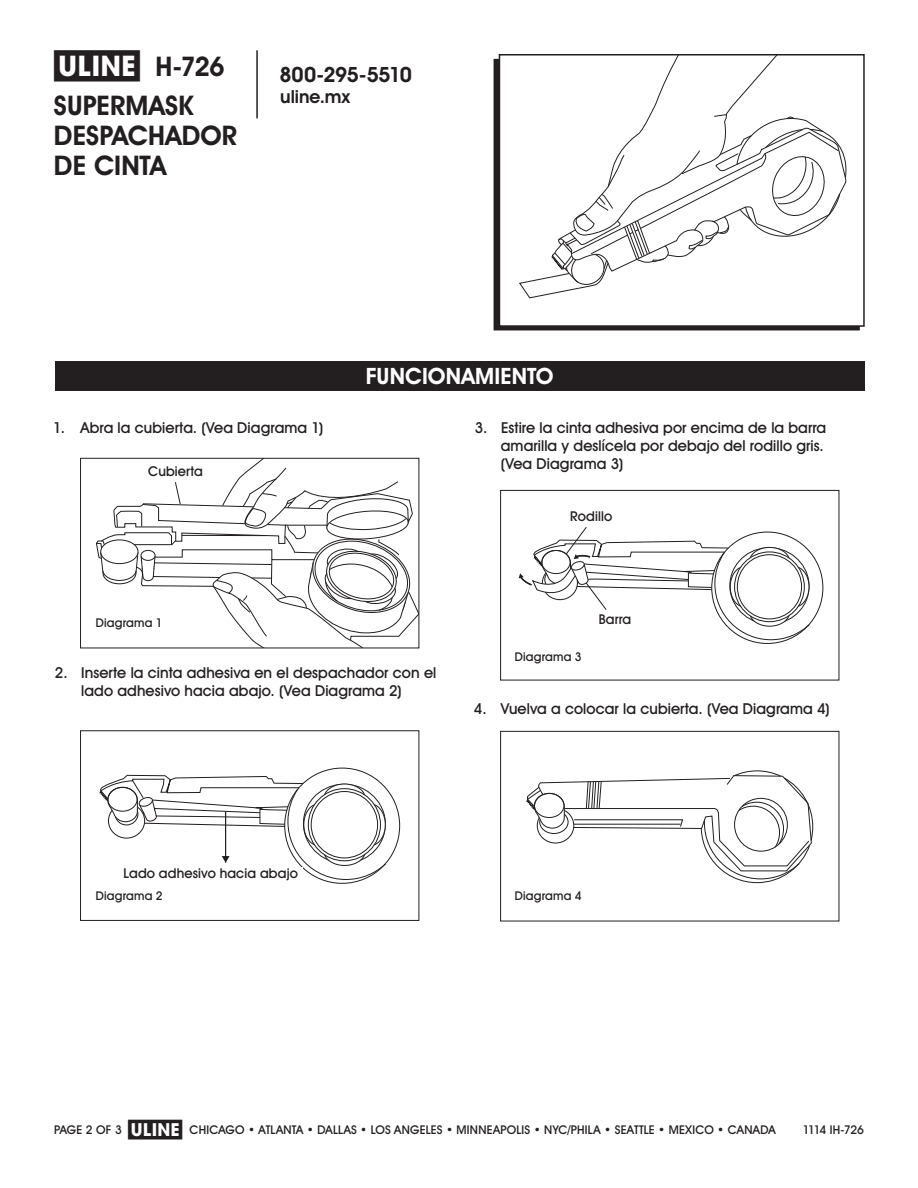
<style>
.page{position:relative;width:918px;height:1188px;background:#fff}
.page>*{position:absolute;margin:0;border:0;box-sizing:border-box;transform-origin:0 0}
.t1{font:700 27px/38.7px "Uline Two Knine";letter-spacing:.005em;color:#231f20}
.t2{font:700 22.5px "Uline Two Knine";letter-spacing:.005em;color:#fff}
.t3{font:700 21px "Uline Two Knine";letter-spacing:-.02em;color:#231f20}
.t4{font:700 18px "Uline Two Knine";color:#231f20}
.t5{font:15px/18px "Uline Two Knine";letter-spacing:.005em;color:#231f20;text-align:center}
.t6{font:13.5px "Uline Two Knine";letter-spacing:.01em;color:#231f20}
.t7{font:12px "Uline Two Knine";letter-spacing:.015em;color:#231f20}
.t8{font:12px "Uline Two Knine";letter-spacing:-.055em;color:#231f20}
.s1{font-size:28.5px}
.s2{font-size:18px}
</style>
<div class="page">
<hr style="left:256px;top:50px;width:2px;height:68px;background:#231f20">
<svg style="left:519px;top:527px;width:292px;height:113px"></svg>
<div style="left:500px;top:490px;width:339px;height:190px;border:1px solid #231f20"></div>
<svg style="left:526px;top:770px;width:287px;height:113px"></svg>
<div style="left:500px;top:731px;width:339px;height:190px;border:1px solid #231f20"></div>
<svg style="left:100px;top:767px;width:288px;height:113px"></svg>
<div style="left:80px;top:730px;width:339px;height:191px;border:1px solid #231f20"></div>
<svg style="left:96px;top:460px;width:321px;height:186px"></svg>
<div style="left:80px;top:458px;width:339px;height:190px;border:1px solid #231f20"></div>
<svg style="left:519px;top:57px;width:328px;height:242px"></svg>
<div style="left:499px;top:54px;width:366px;height:273px;border:2px solid #231f20"></div>
<div style="left:55px;top:361px;width:810px;height:30px;background:#231f20"></div>
<div style="left:148px;top:466px;width:66px;height:14px;background:#fff"></div>
<div style="left:124px;top:868px;width:178px;height:17px;background:#fff"></div>
<div style="left:599px;top:614px;width:59px;height:15px;background:#fff"></div>
<h1 class="t1" style="left:54px;top:47px;width:172px"><span class="s1">π</span> H-726<br>SUPERMASK</h1>
<h1 class="t1" style="left:54px;top:120px;width:185px;line-height:30px">DESPACHADOR<br>DE CINTA</h1>
<h3 class="t3" style="left:280px;top:62px;width:134px">800-295-5510</h3>
<p class="t4" style="left:280px;top:86px;width:71px">uline.mx</p>
<h2 class="t2" style="left:366px;top:363px;width:189px">FUNCIONAMIENTO</h2>
<p class="t5" style="left:53px;top:419px;width:271px">1. Abra la cubierta. (Vea Diagrama 1)</p>
<p class="t6" style="left:148px;top:463px;width:56px">Cubierta</p>
<p class="t7" style="left:96px;top:615px;width:68px">Diagrama 1</p>
<p class="t5" style="left:55px;top:664px;width:383px">2. Inserte la cinta adhesiva en el despachador con el lado adhesivo hacia abajo. (Vea Diagrama 2)</p>
<p class="t5" style="left:501px;top:419px;width:327px;text-align:left;text-indent:-26px">3. Estire la cinta adhesiva por encima de la barra amarilla y deslícela por debajo del rodillo gris. (Vea Diagrama 3)</p>
<p class="t6" style="left:570px;top:508px;width:43px">Rodillo</p>
<p class="t7" style="left:515px;top:649px;width:68px">Diagrama 3</p>
<p class="t6" style="left:599px;top:611px;width:34px">Barra</p>
<p class="t5" style="left:474px;top:700px;width:357px">4. Vuelva a colocar la cubierta. (Vea Diagrama 4)</p>
<p class="t6" style="left:124px;top:865px;width:176px">Lado adhesivo hacia abajo</p>
<p class="t7" style="left:96px;top:889px;width:68px">Diagrama 2</p>
<p class="t7" style="left:515px;top:889px;width:68px">Diagrama 4</p>
<p class="t7" style="left:128px;top:1122px;width:649px"><span class="s2">π</span> CHICAGO • ATLANTA • DALLAS • LOS ANGELES • MINNEAPOLIS • NYC/PHILA • SEATTLE • MEXICO • CANADA</p>
<p class="t7" style="left:54px;top:1122px;width:69px">PAGE 2 OF 3</p>
<p class="t8" style="left:803px;top:1122px;width:63px">1114 IH-726</p>
</div>
